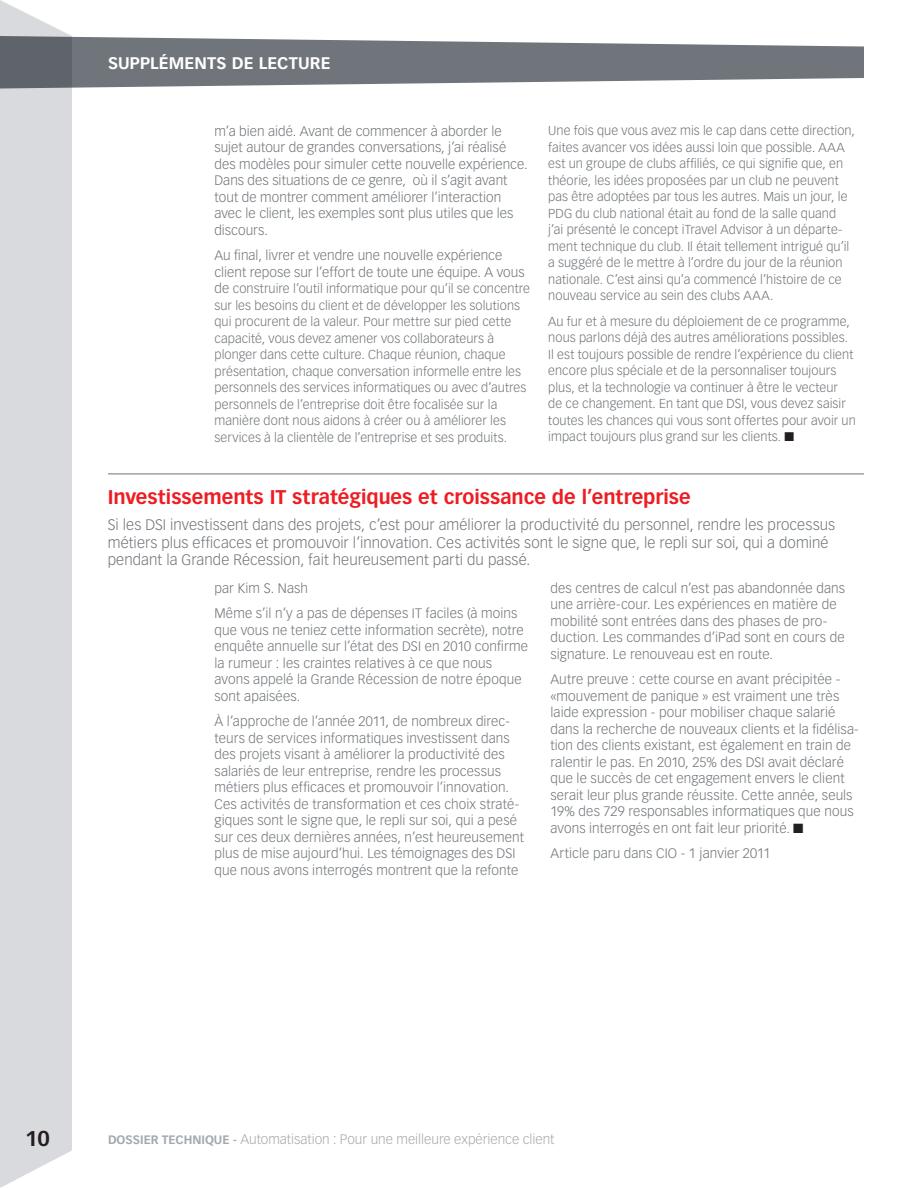
<style>
.page{position:relative;width:918px;height:1188px;background:#fff}
.page>*{position:absolute;margin:0;border:0;box-sizing:border-box;transform-origin:0 0}
.t1{font:700 21px "Vectora LH";color:#231f20}
.t2{font:700 19.5px "Vectora LH";color:#ee1d23}
.t3{font:700 16.5px "Vectora LH";letter-spacing:.01em;color:#fff}
.t4{font:300 15px/17.2px "Vectora LH";letter-spacing:.005em;color:#6f757a}
.t5{font:300 13.5px/16.5px "Vectora LH";letter-spacing:.01em;color:#6f757a}
.t6{font:300 13.5px "Vectora LH";color:#a4a9ae}
.t7{font:300 12.75px/16.5px "Vectora LH";letter-spacing:.005em;color:#6f757a}
.s1{font-size:13.5px}
.s2{color:#231f20}
.s3{font-weight:700;font-size:12px}
</style>
<div class="page">
<div style="left:0;top:0;width:72px;height:1188px;background:#d8dadd"></div>
<svg style="left:0;top:36px;width:864px;height:52px;fill:#6f757a"></svg>
<hr style="left:108px;top:474px;width:756px;height:1px;background:#6f757a">
<p class="t3" style="left:108px;top:53px;width:213px">SUPPLÉMENTS DE LECTURE</p>
<p class="t5" style="left:214px;top:123px;width:315px">m’a bien aidé. Avant de commencer à aborder le sujet autour de grandes conversations, j’ai réalisé des modèles pour simuler cette nouvelle expérience.<br>Dans des situations de ce genre, où il s’agit avant tout de montrer comment améliorer l’interaction avec le client, les exemples sont plus utiles que les discours.</p>
<p class="t5" style="left:214px;top:247px;width:312px">Au final, livrer et vendre une nouvelle expérience client repose sur l’effort de toute une équipe. A vous</p>
<p class="t7" style="left:214px;top:281px;width:317px"><span class="s1">de</span> construire l’outil informatique pour qu’il se concentre sur les besoins du client et de développer les solutions qui procurent de la valeur. Pour mettre sur pied cette capacité, vous devez amener vos collaborateurs à plonger dans cette culture. Chaque réunion, chaque présentation, chaque conversation informelle entre les personnels des services informatiques ou avec d’autres personnels de l’entreprise doit être focalisée sur la manière dont nous aidons à créer ou à améliorer les services à la clientèle de l’entreprise et ses produits.</p>
<p class="t7" style="left:548px;top:123px;width:308px">Une fois que vous avez mis le cap dans cette direction, faites avancer vos idées aussi loin que possible. AAA est un groupe de clubs affiliés, ce qui signifie que, en théorie, les idées proposées par un club ne peuvent pas être adoptées par tous les autres. Mais un jour, le PDG du club national était au fond de la salle quand<br>j’ai présenté le concept iTravel Advisor à un départe&shy;ment technique du club. I l était tellement intrigué qu’il a suggéré de le mettre à l’ordre du jour de la réunion nationale. C’est ainsi qu’a commencé l’histoire de ce nouveau service au sein des clubs AAA.</p>
<p class="t7" style="left:548px;top:313px;width:309px">Au fur et à mesure du déploiement de ce programme, nous parlons déjà des autres améliorations possibles.<br>I l est toujours possible de rendre l’expérience du client encore plus spéciale et de la personnaliser toujours plus, et la technologie va continuer à être le vecteur<br>de ce changement. En tant que DSI, vous devez saisir toutes les chances qui vous sont offertes pour avoir un impact toujours plus grand sur les clients. <span class="s2">■</span></p>
<h2 class="t2" style="left:108px;top:485px;width:584px">Investissements IT stratégiques et croissance de l’entreprise</h2>
<p class="t4" style="left:108px;top:517px;width:729px">Si les DSI investissent dans des projets, c’est pour améliorer la productivité du personnel, rendre les processus métiers plus efficaces et promouvoir l’innovation. Ces activités sont le signe que, le repli sur soi, qui a dominé pendant la Grande Récession, fait heureusement parti du passé.</p>
<p class="t5" style="left:214px;top:576px;width:304px;line-height:25.5px">par Kim S. Nash<br>Même s’il n’y a pas de dépenses IT faciles (à moins</p>
<p class="t5" style="left:214px;top:622px;width:311px">que vous ne teniez cette information secrète), notre enquête annuelle sur l’état des DSI</p>
<p class="t5" style="left:550px;top:580px;width:296px">des centres de calcul n’est pas abandonnée dans une arrière-cour. Les expériences en matière de mobilité sont entrées dans des phases de pro&shy;duction. Les commandes d’iPad sont en cours de signature. Le renouveau est en route.</p>
<p class="t5" style="left:550px;top:672px;width:310px">Autre preuve : cette course en avant précipitée - «mouvement de panique » est vraiment une très laide expression - pour mobiliser chaque salarié dans la recherche de nouveaux clients et la fidélisa&shy;tion des clients existant, est également en train de ralentir le pas. En 2010, 25% des DSI</p>
<p class="t5" style="left:214px;top:639px;width:315px;text-indent:210px">en 2010 confirme la rumeur : les craintes relatives à ce que nous avons appelé la Grande Récession de notre époque sont apaisées.</p>
<p class="t5" style="left:214px;top:714px;width:311px">À l’approche de l’année 2011, de nombreux direc&shy;teurs de services informatiques investissent dans des projets visant à améliorer la productivité des salariés de leur entreprise, rendre les processus métiers plus efficaces et promouvoir l’innovation.<br>Ces activités de transformation et ces choix straté&shy;giques sont le signe que, le repli sur soi, qui a pesé sur ces deux dernières années, n’est heureusement plus de mise aujourd’hui. Les témoignages des DSI que nous avons interrogés montrent que la refonte</p>
<p class="t5" style="left:550px;top:754px;width:305px;text-indent:218px">avait déclaré que le succès de cet engagement envers le client serait leur plus grande réussite. Cette année, seuls 19% des 729 responsables informatiques que nous avons interrogés en ont fait leur priorité. <span class="s2">■</span></p>
<p class="t5" style="left:550px;top:846px;width:221px">Article paru dans CIO - 1 janvier 2011</p>
<h1 class="t1" style="left:25px;top:1126px;width:26px">10</h1>
<p class="t6" style="left:108px;top:1132px;width:448px"><span class="s3">dossier TECHNIQUE -</span> Automatisation : Pour une meilleure expérience client</p>
</div>
